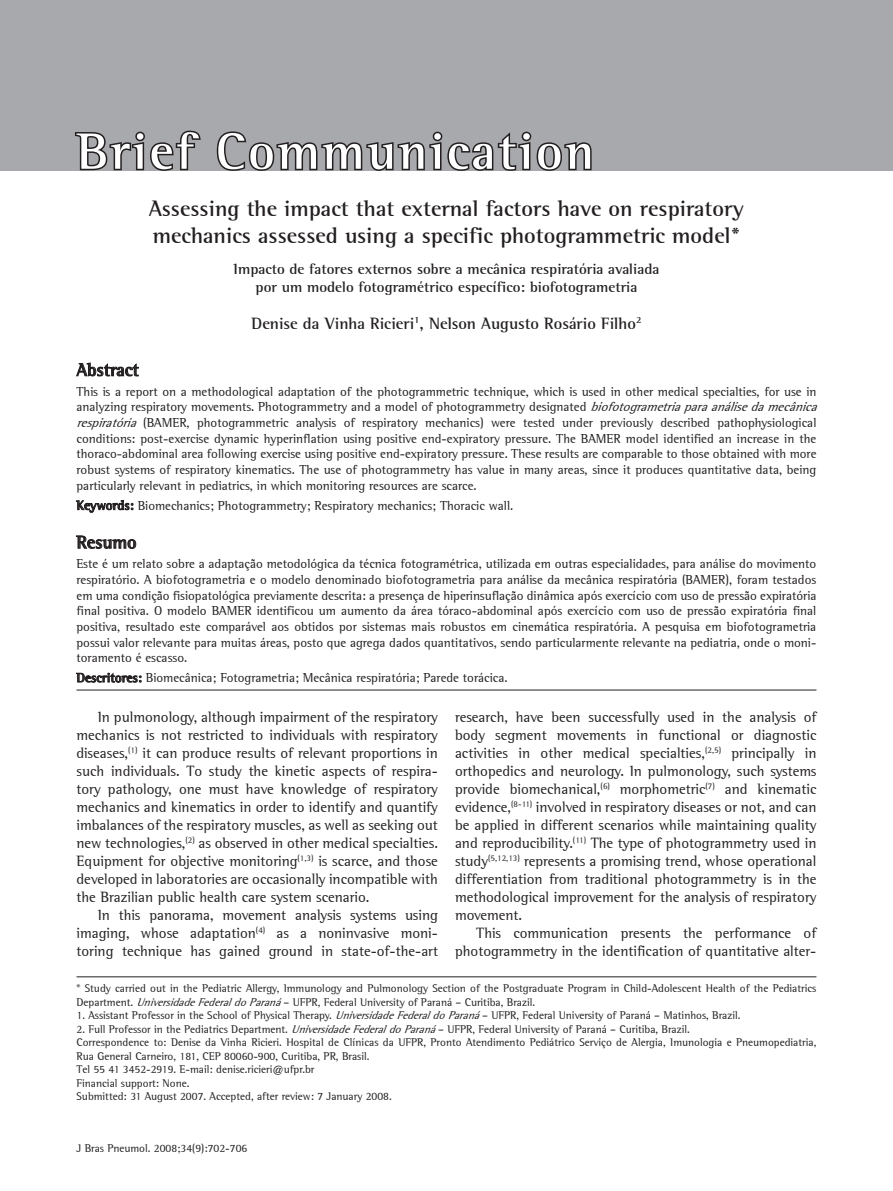
<style>
.page{position:relative;width:893px;height:1191px;background:#fff}
.page>*{position:absolute;margin:0;border:0;box-sizing:border-box;transform-origin:0 0}
.capítulo{font:700 51.75px "Libre Semi Serif S Si";letter-spacing:.05em;color:#fff}
.título___1o_idioma{font:700 22.5px/27px "Libre Semi Serif S Si";color:#231f20}
.resumo___título{font:700 18px "Libre Semi Serif S Si";color:#231f20}
.autores{font:700 16.5px "Libre Semi Serif S Si";color:#231f20}
.corpo{font:15px/18px "Libre Semi Serif S Si";color:#231f20;text-align:justify}
.título___2o_idioma{font:700 15px/18px "Libre Semi Serif S Si";color:#231f20;text-align:center}
.resumo___2o_idioma{font:13.05px/15.6px "Libre Semi Serif S Si";color:#231f20}
.resumo___1o_idioma{font:13.05px/15.6px "Libre Semi Serif S Si";color:#231f20;text-align:justify}
.palavras-chave___1o{font:13.05px "Libre Semi Serif S Si";color:#231f20}
.palavras-chave___2o{font:13.05px "Libre Semi Serif S Si";color:#231f20}
.endereço{font:11.25px/13.5px "Libre Semi Serif S Si";color:#231f20}
.rodapé{font:11.25px "Libre Semi Serif S Si";color:#231f20}
.s1{font-style:italic}
.s2{font-weight:700}
</style>
<div class="page">
<div style="left:0;top:0;width:893px;height:170px;background:#a8a9ad"></div>
<svg style="left:73px;top:130px;width:129px;height:41px"></svg>
<svg style="left:215px;top:131px;width:378px;height:40px"></svg>
<svg style="left:76px;top:363px;width:63px;height:13px"></svg>
<svg style="left:76px;top:500px;width:57px;height:12px"></svg>
<svg style="left:76px;top:536px;width:60px;height:13px"></svg>
<svg style="left:76px;top:673px;width:65px;height:9px"></svg>
<hr style="left:77px;top:976px;width:739px;height:1px;background:#231f20">
<hr style="left:77px;top:689px;width:739px;height:1px;background:#231f20">
<p class="capítulo" style="left:77px;top:120px;width:519px">Brief Communication</p>
<p class="título___1o_idioma" style="left:149px;top:195px;width:597px">Assessing the impact that external factors have on respiratory mechanics assessed using a specific photogrammetric model*</p>
<p class="título___2o_idioma" style="left:234px;top:260px;width:427px">Impacto de fatores externos sobre a mecânica respiratória avaliada por um modelo fotogramétrico específico: biofotogrametria</p>
<p class="autores" style="left:252px;top:313px;width:391px">Denise da Vinha Ricieri<sup>1</sup>, Nelson Augusto Rosário Filho<sup>2</sup></p>
<p class="resumo___título" style="left:77px;top:359px;width:64px">Abstract</p>
<p class="resumo___2o_idioma" style="left:77px;top:383px;width:747px">This is a report on a methodological adaptation of the photogrammetric technique, which is used in other medical specialties, for use in analyzing respiratory movements. Photogrammetry and a model of photogrammetry designated <span class="s1">biofotogrametriaparaanálisedamecânica respiratória</span> (BAMER, photogrammetric analysis of respiratory mechanics) were tested under previously described pathophysiological conditions: post-exercise dynamic hyperinflation using positive end-expiratory pressure. The BAMER model identified an increase in the thoraco-abdominal area following exercise using positive end-expiratory pressure. These results are comparable to those obtained with more robust systems of respiratory kinematics. The use of photogrammetry has value in many areas, since it produces quantitative data, being particularly relevant in pediatrics, in which monitoring resources are scarce.</p>
<p class="palavras-chave___2o" style="left:77px;top:497px;width:438px"><span class="s2">Keywords:</span> Biomechanics; Photogrammetry; Respiratory mechanics; Thoracic wall.</p>
<p class="resumo___título" style="left:77px;top:531px;width:62px">Resumo</p>
<p class="resumo___1o_idioma" style="left:77px;top:556px;width:741px">Este é um relato sobre a adaptação metodológica da técnica fotogramétrica, utilizada em outras especialidades, para análise do movimento respiratório. A biofotogrametria e o modelo denominado biofotogrametria para análise da mecânica respiratória (BAMER), foram testados em uma condição fisiopatológica previamente descrita: a presença de hiperinsuflação dinâmica após exercício com uso de pressão expiratória final positiva. O modelo BAMER identificou um aumento da área tóraco-abdominal após exercício com uso de pressão expiratória final positiva, resultado este comparável aos obtidos por sistemas mais robustos em cinemática respiratória. A pesquisa em biofotogrametria possui valor relevante para muitas áreas, posto que agrega dados quantitativos, sendo particularmente relevante na pediatria, onde o moni&shy;toramento é escasso.</p>
<p class="palavras-chave___1o" style="left:77px;top:670px;width:433px"><span class="s2">Descritores:</span> Biomecânica; Fotogrametria; Mecânica respiratória; Parede torácica.</p>
<p class="corpo" style="left:77px;top:708px;width:363px;text-indent:21px">In pulmonology, although impairment of the respiratory mechanics is not restricted to individuals with respiratory diseases,<sup>(1)</sup> it can produce results of relevant proportions in such individuals. To study the kinetic aspects of respira&shy;tory pathology, one must have knowledge of respiratory mechanics and kinematics in order to identify and quantify imbalances of the respiratory muscles, as well as seeking out new technologies,<sup>(2)</sup> as observed in other medical specialties.<br>Equipment for objective monitoring<sup>(1,3)</sup> is scarce, and those developed in laboratories are occasionally incompatible with the Brazilian public health care system scenario.</p>
<p class="corpo" style="left:77px;top:906px;width:363px;text-indent:21px">In this panorama, movement analysis systems using imaging, whose adaptation<sup>(4)</sup> as a noninvasive moni&shy;toring technique has gained ground in state-of-the-art</p>
<p class="corpo" style="left:455px;top:708px;width:363px">research, have been successfully used in the analysis of body segment movements in functional or diagnostic activities in other medical specialties,<sup>(2,5)</sup> principally in orthopedics and neurology. In pulmonology, such systems provide biomechanical,<sup>(6)</sup> morphometric<sup>(7)</sup> and kinematic evidence,<sup>(8-11)</sup> involved in respiratory diseases or not, and can be applied in different scenarios while maintaining quality and reproducibility.<sup>(11)</sup> The type of photogrammetry used in study<sup>(5,12,13)</sup> represents a promising trend, whose operational differentiation from traditional photogrammetry is in the methodological improvement for the analysis of respiratory movement.</p>
<p class="corpo" style="left:455px;top:924px;width:363px;text-align:right">This communication presents the performance of photogrammetry in the identification of quantitative alter-</p>
<p class="endereço" style="left:77px;top:981px;width:741px">* Study carried out in the Pediatric Allergy, Immunology and Pulmonology Section of the Postgraduate Program in Child-Adolescent Health of the Pediatrics<br>Department. <span class="s1">UniversidadeFederaldoParaná</span>– UFPR, Federal University of Paraná – Curitiba, Brazil.</p>
<p class="endereço" style="left:77px;top:1008px;width:666px">1. Assistant Professor in the School of Physical Therapy. <span class="s1">UniversidadeFederaldoParaná</span>– UFPR, Federal University of Paraná – Matinhos, Brazil.</p>
<p class="endereço" style="left:77px;top:1022px;width:615px">2. Full Professor in the Pediatrics Department. <span class="s1">UniversidadeFederaldoParaná</span>– UFPR, Federal University of Paraná – Curitiba, Brazil.</p>
<p class="endereço" style="left:77px;top:1035px;width:741px">Correspondence to: Denise da Vinha Ricieri. Hospital de Clínicas da UFPR, Pronto Atendimento Pediátrico Serviço de Alergia, Imunologia e Pneumopediatria,<br>Rua General Carneiro, 181, CEP 80060-900, Curitiba, PR, Brasil.</p>
<p class="endereço" style="left:77px;top:1062px;width:239px">Tel 55 41 3452-2919. E-mail: denise.ricieri@ufpr.br</p>
<p class="endereço" style="left:77px;top:1076px;width:114px">Financial support: None.</p>
<p class="endereço" style="left:77px;top:1089px;width:317px">Submitted: 31 August 2007. Accepted, after review: 7 January 2008.</p>
<p class="rodapé" style="left:77px;top:1141px;width:172px">J Bras Pneumol. 2008;34(9):702-706</p>
</div>
